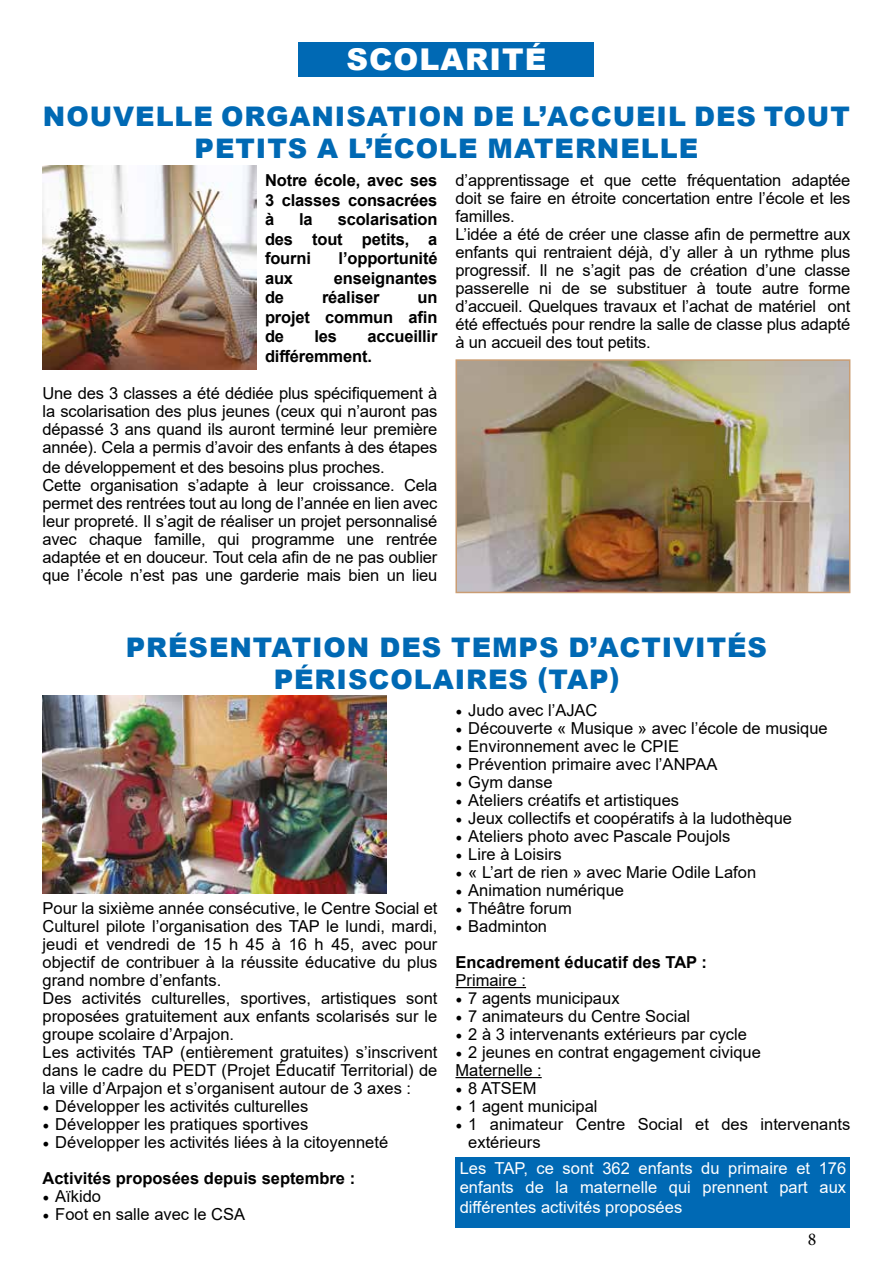
<style>
.page{position:relative;width:893px;height:1263px;background:#fff}
.page>*{position:absolute;margin:0;border:0;box-sizing:border-box;transform-origin:0 0}
.t1{font:900 30px "Arial";letter-spacing:.035em;color:#fff}
.t2{font:900 27px/32.4px "Arial";letter-spacing:.035em;color:#0069b4;text-align:center}
.t3{font:18px "Minion Pro";color:#000}
.t4{font:16.5px/18px "Arial";color:#000}
.t5{font:700 16.5px/19.5px "Arial";letter-spacing:-.01em;color:#000;text-align:justify}
.t6{font:16.5px/19.5px "Arial";color:#fff;text-align:justify}
.s1{font-family:"Minion Pro";font-size:18px}
.s2{font-weight:700}
.s3{font-family:"Minion Pro";font-weight:400;font-size:18px}
.s4{font-weight:400}
</style>
<div class="page">
<div style="left:299px;top:43px;width:295px;height:34px;background:#0069b4"></div>
<hr style="left:455px;top:987px;width:71px;height:1px;background:#000">
<hr style="left:455px;top:1077px;width:87px;height:1px;background:#000">
<img style="left:43px;top:695px;width:343px;height:199px">
<img style="left:458px;top:362px;width:389px;height:228px">
<div style="left:455px;top:359px;width:395px;height:234px;border:2px solid #ca9d73"></div>
<div style="left:455px;top:1157px;width:395px;height:70px;background:#0069b4"></div>
<img style="left:43px;top:166px;width:214px;height:204px">
<h1 class="t1" style="left:346px;top:38px;width:202px">SCOLARITÉ</h1>
<h2 class="t2" style="left:43px;top:99px;width:808px">NOUVELLE ORGANISATION DE L’ACCUEIL DES TOUT<br>PETITS A L’ÉCOLE MATERNELLE</h2>
<p class="t5" style="left:265px;top:171px;width:174px">Notre école, avec ses 3 classes consacrées à</p>
<p class="t4" style="left:455px;top:171px;width:396px">d’apprentissage et que cette fréquentation adaptée doit se faire en étroite concertation entre l’école et les familles.<br>L’idée a été de créer une classe afin de permettre aux enfants qui rentraient déjà, d’y aller à un rythme plus progressif. Il ne s’agit pas de création d’une classe passerelle ni de se substituer à toute autre forme d’accueil. Quelques travaux et l’achat de matériel ont été effectués pour rendre la salle de classe plus adapté à un accueil des tout petits.</p>
<p class="t5" style="left:265px;top:210px;width:174px;text-indent:73px">scolarisation des tout petits, a fourni</p>
<p class="t5" style="left:299px;top:210px;width:15px">la</p>
<p class="t5" style="left:339px;top:249px;width:100px">l’opportunité</p>
<p class="t5" style="left:265px;top:268px;width:30px">aux</p>
<p class="t5" style="left:334px;top:268px;width:105px">enseignantes</p>
<p class="t5" style="left:265px;top:288px;width:21px">de</p>
<p class="t5" style="left:322px;top:288px;width:59px">réaliser</p>
<p class="t5" style="left:265px;top:288px;width:174px;text-indent:152px">un projet commun afin de</p>
<p class="t5" style="left:265px;top:327px;width:174px;text-indent:102px">accueillir différemment.</p>
<p class="t4" style="left:43px;top:384px;width:396px;text-align:justify">Une des 3 classes a été dédiée plus spécifiquement à la scolarisation des plus jeunes (ceux qui n’auront pas dépassé 3 ans quand ils auront terminé leur première année). Cela a permis d’avoir des enfants à des étapes</p>
<p class="t4" style="left:43px;top:458px;width:396px">de développement et des besoins plus proches.<br>Cette organisation s’adapte à leur croissance. Cela permet des rentrées tout au long de l’année en lien avec leur propreté. Il s’agit de réaliser un projet personnalisé avec chaque famille, qui programme une rentrée adaptée et en douceur. Tout cela afin de ne pas oublier que l’école n’est pas une garderie mais bien un lieu</p>
<p class="t5" style="left:314px;top:327px;width:24px">les</p>
<h2 class="t2" style="left:126px;top:630px;width:643px">PRÉSENTATION DES TEMPS D’ACTIVITÉS<br>PÉRISCOLAIRES (TAP)</h2>
<p class="t4" style="left:43px;top:899px;width:396px">Pour la sixième année consécutive, le Centre Social et Culturel pilote l’organisation des TAP le lundi, mardi, jeudi et vendredi de 15 h 45 à 16 h 45, avec pour objectif de contribuer à la réussite éducative du plus grand nombre d’enfants.<br>Des activités culturelles, sportives, artistiques sont proposées gratuitement aux enfants scolarisés sur le groupe scolaire d’Arpajon.<br>Les activités TAP (entièrement gratuites) s’inscrivent dans le cadre du PEDT (Projet Éducatif Territorial) de la ville d’Arpajon et s’organisent autour de 3 axes :</p>
<p class="t4" style="left:43px;top:1097px;width:267px"><span class="s1">•</span> Développer les activités culturelles</p>
<p class="t4" style="left:43px;top:1115px;width:267px"><span class="s1">•</span> Développer les pratiques sportives</p>
<p class="t4" style="left:43px;top:1124px;width:347px;line-height:36px"><span class="s1">•</span> Développer les activités liées à la citoyenneté<br><span class="s2">Activités proposées depuis septembre :</span></p>
<p class="t4" style="left:43px;top:1187px;width:60px"><span class="s1">•</span> Aïkido</p>
<p class="t4" style="left:43px;top:1205px;width:204px"><span class="s1">•</span> Foot en salle avec le CSA</p>
<p class="t4" style="left:455px;top:701px;width:144px"><span class="s1">•</span> Judo avec l’AJAC</p>
<p class="t4" style="left:455px;top:719px;width:374px"><span class="s1">•</span> Découverte « Musique » avec l’école de musique</p>
<p class="t4" style="left:455px;top:737px;width:225px"><span class="s1">•</span> Environnement avec le CPIE</p>
<p class="t4" style="left:455px;top:755px;width:263px"><span class="s1">•</span> Prévention primaire avec l’ANPAA</p>
<p class="t4" style="left:455px;top:773px;width:99px"><span class="s1">•</span> Gym danse</p>
<p class="t4" style="left:455px;top:791px;width:225px"><span class="s1">•</span> Ateliers créatifs et artistiques</p>
<p class="t4" style="left:455px;top:809px;width:338px"><span class="s1">•</span> Jeux collectifs et coopératifs à la ludothèque</p>
<p class="t4" style="left:455px;top:827px;width:277px"><span class="s1">•</span> Ateliers photo avec Pascale Poujols</p>
<p class="t4" style="left:455px;top:845px;width:108px"><span class="s1">•</span> Lire à Loisirs</p>
<p class="t4" style="left:455px;top:863px;width:302px"><span class="s1">•</span> « L’art de rien » avec Marie Odile Lafon</p>
<p class="t4" style="left:455px;top:881px;width:170px"><span class="s1">•</span> Animation numérique</p>
<p class="t4" style="left:455px;top:899px;width:118px"><span class="s1">•</span> Théâtre forum</p>
<p class="t5" style="left:455px;top:908px;width:253px;line-height:36px"><span class="s3">•</span> <span class="s4">Badminton<br></span>Encadrement éducatif des TAP :</p>
<p class="t4" style="left:455px;top:971px;width:72px">Primaire :</p>
<p class="t4" style="left:455px;top:989px;width:166px"><span class="s1">•</span> 7 agents municipaux</p>
<p class="t4" style="left:455px;top:1007px;width:236px"><span class="s1">•</span> 7 animateurs du Centre Social</p>
<p class="t4" style="left:455px;top:1025px;width:293px"><span class="s1">•</span> 2 à 3 intervenants extérieurs par cycle</p>
<p class="t4" style="left:455px;top:1043px;width:307px"><span class="s1">•</span> 2 jeunes en contrat engagement civique<br>Maternelle :</p>
<p class="t4" style="left:455px;top:1079px;width:83px"><span class="s1">•</span> 8 ATSEM</p>
<p class="t4" style="left:455px;top:1097px;width:144px"><span class="s1">•</span> 1 agent municipal</p>
<p class="t4" style="left:468px;top:1115px;width:384px;text-indent:-13px"><span class="s1">•</span> 1 animateur Centre Social et des intervenants extérieurs</p>
<p class="t6" style="left:460px;top:1158px;width:388px">Les TAP, ce sont 362 enfants du primaire et 176 enfants de la maternelle qui prennent part aux différentes activités proposées</p>
<p class="t3" style="left:808px;top:1227px;width:10px">8</p>
</div>
